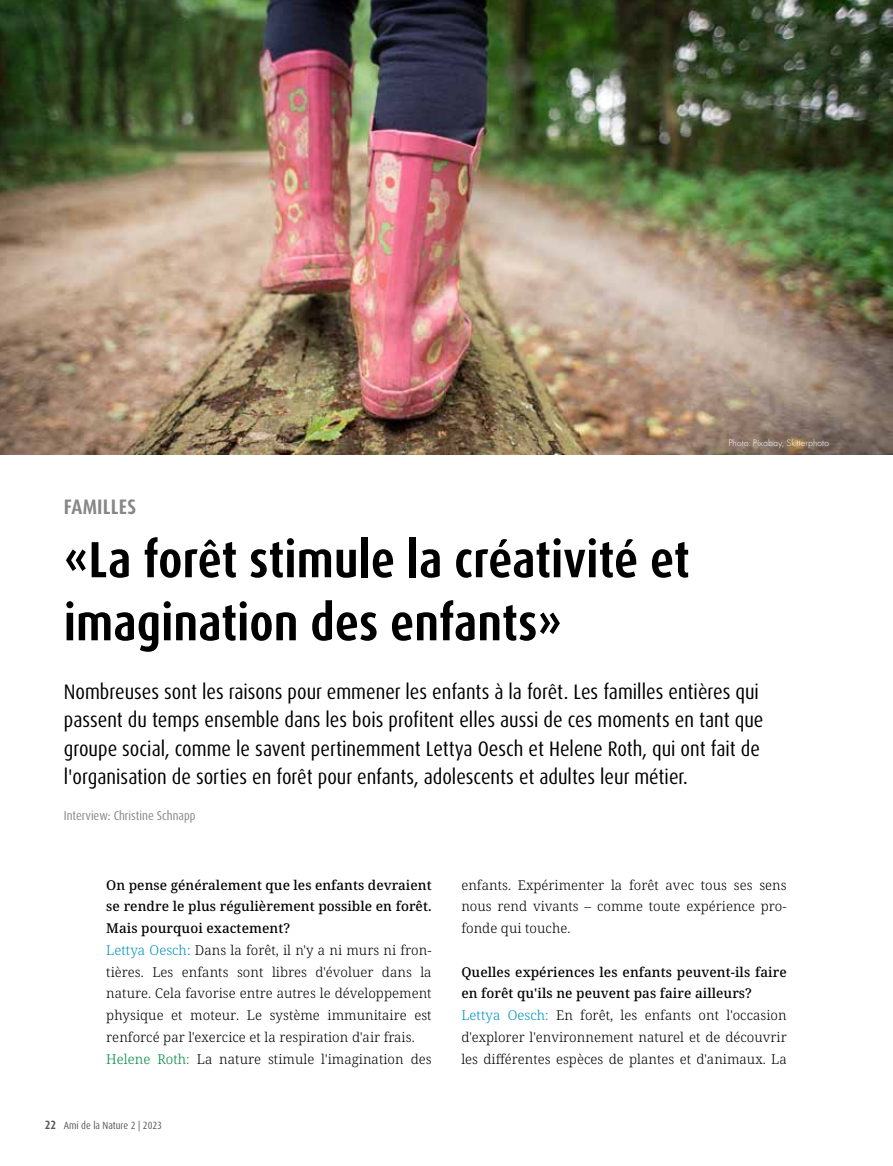
<style>
.page{position:relative;width:893px;height:1166px;background:#fff}
.page>*{position:absolute;margin:0;border:0;box-sizing:border-box;transform-origin:0 0}
.t1{font:700 condensed 51px/63px "Dax OT";color:#000}
.t2{font:condensed 21px/28.5px "Dax OT";color:#000}
.t3{font:700 condensed 21px "Dax OT";letter-spacing:.01em;color:#878787}
.t4{font:300 13.5px/21.8px "Noto Serif";letter-spacing:.005em;color:#000}
.t5{font:condensed 12.75px "Dax OT";color:#878787}
.t6{font:condensed 10.5px "Dax OT";color:#575756}
.t7{font:300 9.75px "Futura PT";color:#fff}
.s1{font-weight:500}
.s2{color:#0093be}
.s3{color:#084}
.s4{font-weight:700;font-size:12px}
</style>
<div class="page">
<img style="left:0;top:0;width:893px;height:454px">
<p class="t7" style="left:728px;top:437px;width:102px">Photo: Pixabay, Skitterphoto</p>
<h2 class="t3" style="left:64px;top:493px;width:74px">FAMILLES</h2>
<h1 class="t1" style="left:64px;top:528px;width:627px">«La forêt stimule la créativité et imagination des enfants»</h1>
<p class="t2" style="left:64px;top:677px;width:701px">Nombreuses sont les raisons pour emmener les enfants à la forêt. Les familles entières qui passent du temps ensemble dans les bois profitent elles aussi de ces moments en tant que groupe social, comme le savent pertinemment Lettya Oesch et Helene Roth, qui ont fait de l'organisation de sorties en forêt pour enfants, adolescents et adultes leur métier.</p>
<p class="t5" style="left:64px;top:807px;width:133px">Interview: Christine Schnapp</p>
<p class="t4" style="left:106px;top:874px;width:327px"><span class="s1">On pense généralement que les enfants devraient se rendre le plus régulièrement possible en forêt.<br>Mais pourquoi exactement?<br></span><span class="s2">Lettya Oesch:</span> Dans la forêt, il n'y a ni murs ni fron&shy;tières. Les enfants sont libres d'évoluer dans la nature. Cela favorise entre autres le développement physique et moteur. Le système immunitaire est renforcé par l'exercice et la respiration d'air frais.<br><span class="s3">Helene Roth:</span> La nature stimule l'imagination des</p>
<p class="t4" style="left:461px;top:874px;width:327px;text-align:justify">enfants. Expérimenter la forêt avec tous ses sens nous rend vivants – comme toute expérience pro&shy;fonde qui touche.</p>
<p class="t4" style="left:461px;top:961px;width:327px"><span class="s1">Quelles expériences les enfants peuvent-ils faire en forêt qu'ils ne peuvent pas faire ailleurs?<br></span><span class="s2">Lettya Oesch:</span> En forêt, les enfants ont l'occasion d'explorer l'environnement naturel et de découvrir les différentes espèces de plantes et d'animaux. La</p>
<p class="t6" style="left:45px;top:1118px;width:119px"><span class="s4">22</span> Ami de la Nature 2 | 2023</p>
</div>
